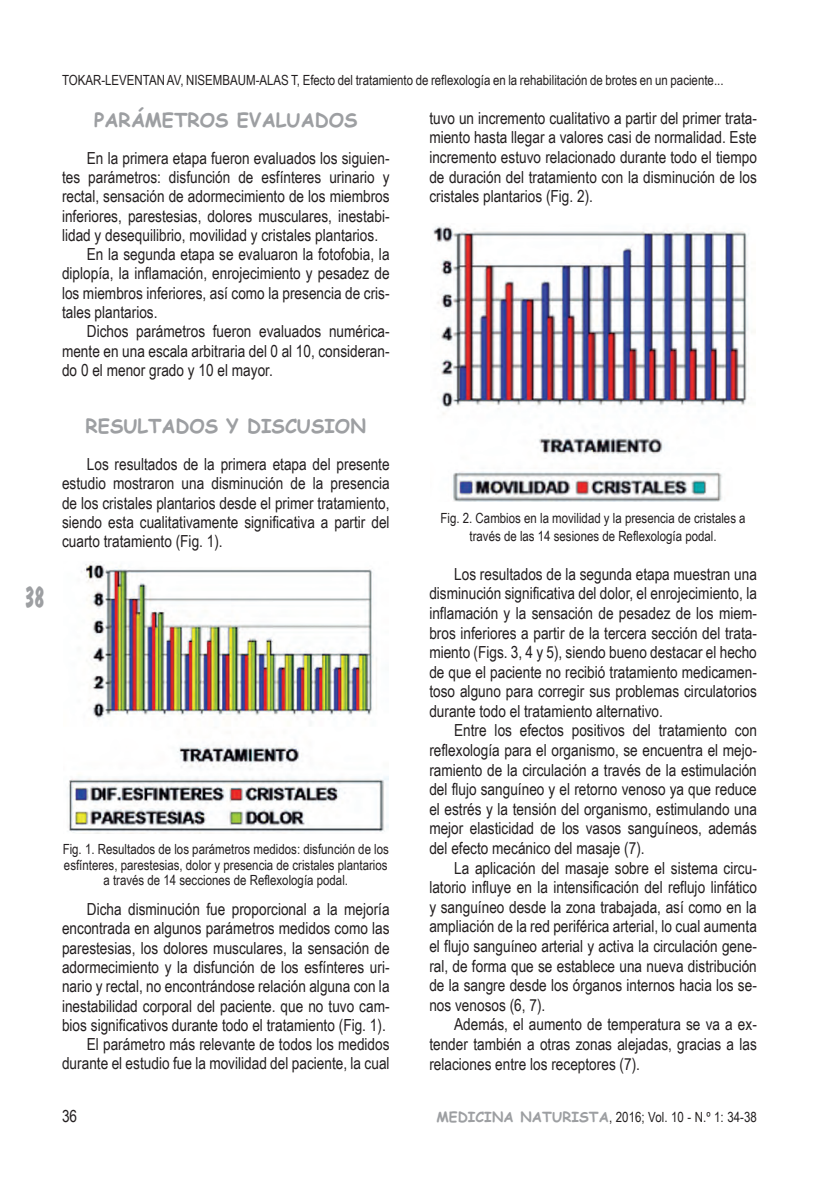
<style>
.page{position:relative;width:819px;height:1191px;background:#fff}
.page>*{position:absolute;margin:0;border:0;box-sizing:border-box;transform-origin:0 0}
.t1{font:700 31.5px "Dom Casual Std";color:#9d9fa2;scale:.66 1}
.t2{font:700 19.25px "Comic Sans MS";color:#9d9fa2}
.t3{font:16.62px/19.6px "Arial Narrow";color:#231f20;text-align:justify}
.t4{font:14px/15.4px "Arial Narrow";color:#231f20;text-align:center}
.s1{font-family:"Comic Sans MS";font-weight:700;color:#9d9fa2}
</style>
<div class="page">
<img style="left:69px;top:561px;width:319px;height:273px">
<img style="left:433px;top:226px;width:316px;height:275px">
<h1 class="t1" style="left:25px;top:578px;width:31px">38</h1>
<p class="t4" style="left:62px;top:71px;width:16px">Tokar</p>
<p class="t4" style="left:101px;top:71px;width:19px">-Leventan</p>
<p class="t4" style="left:167px;top:71px;width:36px">AV, Nisembaum</p>
<p class="t4" style="left:256px;top:71px;width:469px">-Alas T, Efecto del tratamiento de reflexología en la rehabilitación de brotes en un paciente...</p>
<p class="t2" style="left:94px;top:106px;width:265px">PARÁMETROS EVALUADOS</p>
<p class="t3" style="left:87px;top:147px;width:304px">En la primera etapa fueron evaluados los siguien-</p>
<p class="t3" style="left:62px;top:167px;width:329px">tes parámetros: disfunción de esfínteres urinario y</p>
<p class="t3" style="left:62px;top:186px;width:329px">rectal, sensación de adormecimiento de los miembros</p>
<p class="t3" style="left:62px;top:205px;width:329px">inferiores, parestesias, dolores musculares, inestabi-</p>
<p class="t3" style="left:62px;top:225px;width:317px">lidad y desequilibrio, movilidad y cristales plantarios.</p>
<p class="t3" style="left:87px;top:244px;width:304px">En la segunda etapa se evaluaron la fotofobia, la</p>
<p class="t3" style="left:62px;top:263px;width:329px">diplopía, la inflamación, enrojecimiento y pesadez de</p>
<p class="t3" style="left:62px;top:282px;width:329px">los miembros inferiores, así como la presencia de cris-</p>
<p class="t3" style="left:62px;top:302px;width:97px">tales plantarios.</p>
<p class="t3" style="left:87px;top:321px;width:304px">Dichos parámetros fueron evaluados numérica-</p>
<p class="t3" style="left:62px;top:340px;width:329px">mente en una escala arbitraria del 0 al 10, consideran-</p>
<p class="t3" style="left:62px;top:360px;width:212px">do 0 el menor grado y 10 el mayor.</p>
<p class="t2" style="left:86px;top:412px;width:282px">RESULTADOS Y DISCUSION</p>
<p class="t3" style="left:62px;top:454px;width:329px;text-indent:25px">Los resultados de la primera etapa del presente estudio mostraron una disminución de la presencia de los cristales plantarios desde el primer tratamiento, siendo esta cualitativamente significativa a partir del cuarto tratamiento (Fig. 1).</p>
<p class="t4" style="left:63px;top:841px;width:328px">Fig. 1. Resultados de los parámetros medidos: disfunción de los esfínteres, parestesias, dolor y presencia de cristales plantarios a través de 14 secciones de Reflexología podal.</p>
<p class="t3" style="left:62px;top:899px;width:329px;text-align:right">Dicha disminución fue proporcional a la mejoría encontrada en algunos parámetros medidos como las parestesias, los dolores musculares, la sensación de adormecimiento y la disfunción de los esfínteres uri&shy;nario y rectal, no encontrándose relación alguna con la inestabilidad corporal del paciente. que no tuvo cam&shy;bios significativos durante todo el tratamiento (Fig. 1).<br>El parámetro más relevante de todos los medidos durante el estudio fue la movilidad del paciente, la cual</p>
<p class="t3" style="left:62px;top:1105px;width:17px">36</p>
<p class="t3" style="left:429px;top:107px;width:329px">tuvo un incremento cualitativo a partir del primer trata&shy;miento hasta llegar a valores casi de normalidad. Este incremento estuvo relacionado durante todo el tiempo de duración del tratamiento con la disminución de los cristales plantarios (Fig. 2).</p>
<p class="t4" style="left:440px;top:509px;width:306px;line-height:17.2px">Fig. 2. Cambios en la movilidad y la presencia de cristales a través de las 14 sesiones de Reflexología podal.</p>
<p class="t3" style="left:429px;top:563px;width:329px;text-indent:25px">Los resultados de la segunda etapa muestran una disminución significativa del dolor, el enrojecimiento, la inflamación y la sensación de pesadez de los miem&shy;bros inferiores a partir de la tercera sección del trata&shy;miento (Figs. 3, 4 y 5), siendo bueno destacar el hecho de que el paciente no recibió tratamiento medicamen&shy;toso alguno para corregir sus problemas circulatorios durante todo el tratamiento alternativo.</p>
<p class="t3" style="left:429px;top:720px;width:329px;text-indent:25px">Entre los efectos positivos del tratamiento con reflexología para el organismo, se encuentra el mejo&shy;ramiento de la circulación a través de la estimulación del flujo sanguíneo y el retorno venoso ya que reduce el estrés y la tensión del organismo, estimulando una mejor elasticidad de los vasos sanguíneos, además del efecto mecánico del masaje (7).</p>
<p class="t3" style="left:429px;top:857px;width:329px;text-indent:25px">La aplicación del masaje sobre el sistema circu&shy;latorio influye en la intensificación del reflujo linfático y sanguíneo desde la zona trabajada, así como en la ampliación de la red periférica arterial, lo cual aumenta el flujo sanguíneo arterial y activa la circulación gene&shy;ral, de forma que se establece una nueva distribución de la sangre desde los órganos internos hacia los se&shy;nos venosos (6, 7).</p>
<p class="t3" style="left:429px;top:1014px;width:329px;text-indent:25px">Además, el aumento de temperatura se va a ex&shy;tender también a otras zonas alejadas, gracias a las relaciones entre los receptores (7).</p>
<p class="t4" style="left:436px;top:1108px;width:322px"><span class="s1">MEDICINA NATURISTA</span>, 2016; Vol. 10 - N.º 1: 34-38</p>
</div>
